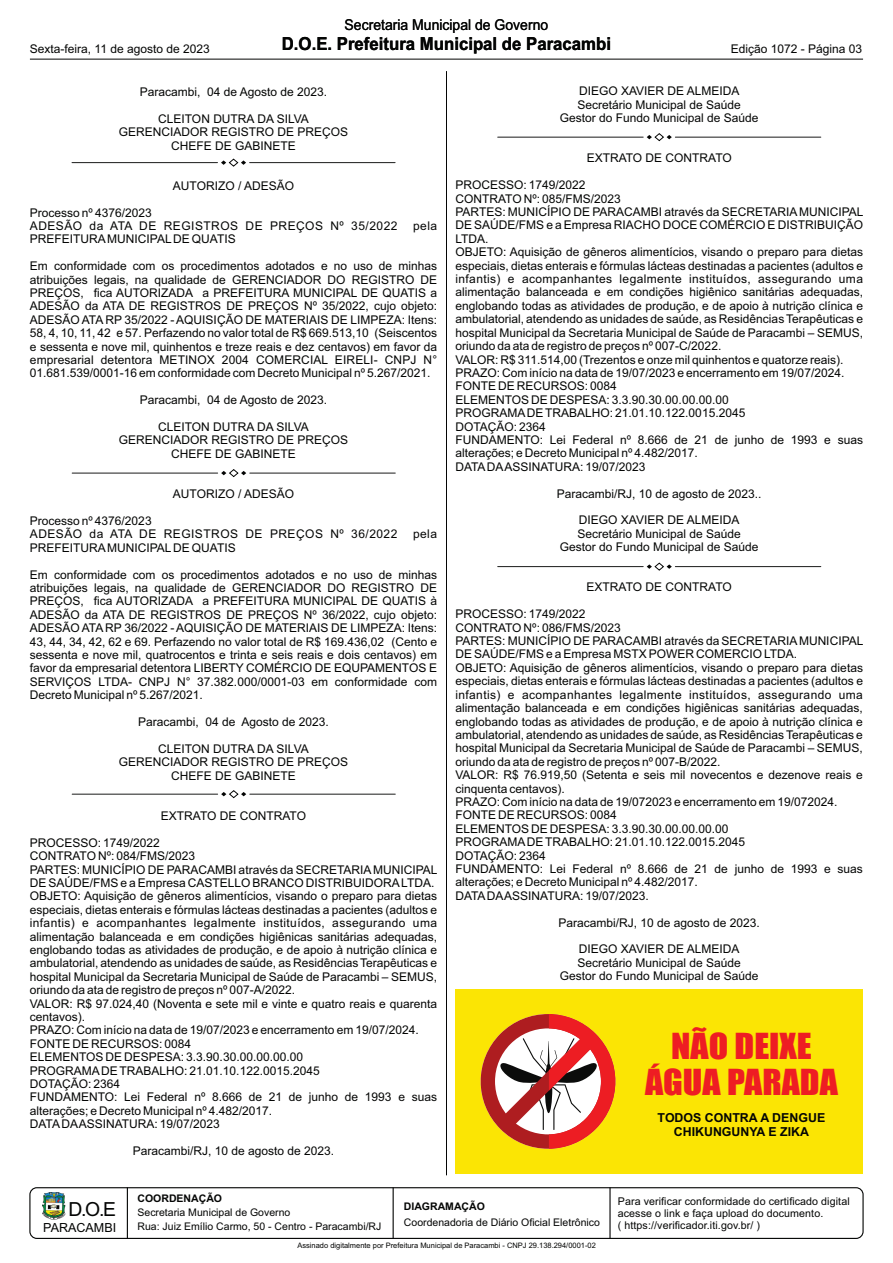
<style>
.page{position:relative;width:893px;height:1263px;background:#fff}
.page>*{position:absolute;margin:0;border:0;box-sizing:border-box;transform-origin:0 0}
.t1{font:33.15px/36px "Impact";color:#ee1d23;text-align:center;scale:1.08 1}
.t2{font:19.35px "Arial";color:#040504}
.t3{font:700 18px "Arial";color:#040504;scale:.93 1}
.t4{font:15px "Arial";color:#040504;scale:.93 1}
.t5{font:12.6px "Arial";color:#040504}
.t6{font:700 12.45px/13.8px "Arial";color:#040504;text-align:center}
.t7{font:12px/13.4px "Arial";color:#040504;text-align:center}
.t8{font:12px/13.4px "Arial";letter-spacing:.04em;color:#040504}
.t9{font:10.65px/11.9px "Arial";letter-spacing:.01em;color:#040504}
.t10{font:10.5px/13.8px "Arial";color:#040504}
.t11{font:700 10.5px "Arial";color:#040504}
.t12{font:7.5px "Arial";color:#040504}
</style>
<div class="page">
<hr style="left:446px;top:71px;width:1px;height:1104px;background:#040504">
<img style="left:42px;top:1192px;width:23px;height:28px">
<div style="left:29px;top:1187px;width:835px;height:52px;border:1px solid #040504;border-radius:7px"></div>
<hr style="left:609px;top:1187px;width:2px;height:52px;background:#040504">
<hr style="left:127px;top:1187px;width:1px;height:52px;background:#040504">
<hr style="left:393px;top:1187px;width:1px;height:52px;background:#040504">
<hr style="left:30px;top:59px;width:833px;height:1px;background:#040504">
<hr style="left:72px;top:473px;width:146px;height:1px;background:#040504">
<hr style="left:250px;top:473px;width:145px;height:1px;background:#040504">
<svg style="left:221px;top:469px;width:25px;height:9px"></svg>
<hr style="left:72px;top:794px;width:146px;height:1px;background:#040504">
<hr style="left:250px;top:794px;width:145px;height:1px;background:#040504">
<svg style="left:221px;top:790px;width:25px;height:9px"></svg>
<hr style="left:498px;top:137px;width:145px;height:1px;background:#040504">
<hr style="left:675px;top:137px;width:146px;height:1px;background:#040504">
<svg style="left:647px;top:133px;width:25px;height:9px"></svg>
<hr style="left:72px;top:162px;width:145px;height:1px;background:#040504">
<hr style="left:250px;top:162px;width:145px;height:1px;background:#040504">
<svg style="left:221px;top:158px;width:25px;height:9px"></svg>
<hr style="left:498px;top:566px;width:145px;height:1px;background:#040504">
<hr style="left:675px;top:566px;width:146px;height:1px;background:#040504">
<svg style="left:647px;top:562px;width:25px;height:9px"></svg>
<div style="left:456px;top:989px;width:407px;height:184px;background:#fbe504"></div>
<svg style="left:480px;top:1014px;width:136px;height:135px"></svg>
<p class="t4" style="left:345px;top:19px;width:220px">Secretaria Municipal de Governo</p>
<p class="t7" style="left:30px;top:44px;width:181px">Sexta-feira, 11 de agosto de 2023</p>
<h3 class="t3" style="left:282px;top:37px;width:355px">D.O.E. Prefeitura Municipal de Paracambi</h3>
<p class="t7" style="left:731px;top:43px;width:133px">Edição 1072 - Página 03</p>
<p class="t7" style="left:140px;top:86px;width:189px">Paracambi, 04 de Agosto de 2023.</p>
<p class="t7" style="left:119px;top:113px;width:231px">CLEITON DUTRA DA SILVA<br>GERENCIADOR REGISTRO DE PREÇOS<br>CHEFE DE GABINETE</p>
<p class="t7" style="left:173px;top:180px;width:123px">AUTORIZO / ADESÃO</p>
<p class="t8" style="left:30px;top:207px;width:369px">Processo nº 4376/2023<br>ADESÃO da ATA DE REGISTROS DE PREÇOS Nº 35/2022</p>
<p class="t7" style="left:413px;top:220px;width:26px">pela</p>
<p class="t7" style="left:30px;top:234px;width:207px">PREFEITURAMUNICIPALDE QUATIS</p>
<p class="t7" style="left:30px;top:260px;width:409px;text-align:justify">Em conformidade com os procedimentos adotados e no uso de minhas atribuições legais, na qualidade de GERENCIADOR DO REGISTRO DE PREÇOS, fica AUTORIZADA a PREFEITURA MUNICIPAL DE QUATIS a ADESÃO da ATA DE REGISTROS DE PREÇOS Nº 35/2022, cujo objeto:<br>ADESÃO ATA RP 35/2022 - AQUISIÇÃO DE MATERIAIS DE LIMPEZA: Itens:<br>58, 4, 10, 11, 42 e 57. Perfazendo no valor total de R$ 669.513,10 (Seiscentos e sessenta e nove mil, quinhentos e treze reais e dez centavos) em favor da empresarial detentora METINOX 2004 COMERCIAL EIRELI- CNPJ N° 01.681.539/0001-16 em conformidade com Decreto Municipal nº 5.267/2021.</p>
<p class="t7" style="left:140px;top:394px;width:189px">Paracambi, 04 de Agosto de 2023.</p>
<p class="t7" style="left:119px;top:421px;width:231px">CLEITON DUTRA DA SILVA<br>GERENCIADOR REGISTRO DE PREÇOS<br>CHEFE DE GABINETE</p>
<p class="t7" style="left:173px;top:488px;width:123px">AUTORIZO / ADESÃO</p>
<p class="t8" style="left:30px;top:515px;width:369px">Processo nº 4376/2023<br>ADESÃO da ATA DE REGISTROS DE PREÇOS Nº 36/2022</p>
<p class="t7" style="left:413px;top:528px;width:26px">pela</p>
<p class="t7" style="left:30px;top:542px;width:207px">PREFEITURAMUNICIPALDE QUATIS</p>
<p class="t7" style="left:30px;top:569px;width:409px;text-align:justify">Em conformidade com os procedimentos adotados e no uso de minhas atribuições legais, na qualidade de GERENCIADOR DO REGISTRO DE PREÇOS, fica AUTORIZADA a PREFEITURA MUNICIPAL DE QUATIS à ADESÃO da ATA DE REGISTROS DE PREÇOS Nº 36/2022, cujo objeto:<br>ADESÃO ATA RP 36/2022 - AQUISIÇÃO DE MATERIAIS DE LIMPEZA: Itens:<br>43, 44, 34, 42, 62 e 69. Perfazendo no valor total de R$ 169.436,02 (Cento e sessenta e nove mil, quatrocentos e trinta e seis reais e dois centavos) em favor da empresarial detentora LIBERTY COMÉRCIO DE EQUPAMENTOS E SERVIÇOS LTDA- CNPJ N° 37.382.000/0001-03 em conformidade com Decreto Municipal nº 5.267/2021.</p>
<p class="t7" style="left:138px;top:716px;width:192px">Paracambi, 04 de Agosto de 2023.</p>
<p class="t7" style="left:119px;top:743px;width:231px">CLEITON DUTRA DA SILVA<br>GERENCIADOR REGISTRO DE PREÇOS<br>CHEFE DE GABINETE</p>
<p class="t7" style="left:161px;top:810px;width:147px">EXTRATO DE CONTRATO</p>
<p class="t7" style="left:30px;top:837px;width:409px;text-align:left">PROCESSO: 1749/2022<br>CONTRATO Nº: 084/FMS/2023<br>PARTES: MUNICÍPIO DE PARACAMBI através da SECRETARIAMUNICIPAL DE SAÚDE/FMS e a Empresa CASTELLO BRANCO DISTRIBUIDORALTDA.<br>OBJETO: Aquisição de gêneros alimentícios, visando o preparo para dietas especiais, dietas enterais e fórmulas lácteas destinadas a pacientes (adultos e infantis) e acompanhantes legalmente instituídos, assegurando uma alimentação balanceada e em condições higiênicas sanitárias adequadas, englobando todas as atividades de produção, e de apoio à nutrição clínica e ambulatorial, atendendo as unidades de saúde, as Residências Terapêuticas e hospital Municipal da Secretaria Municipal de Saúde de Paracambi – SEMUS, oriundo da ata de registro de preços nº 007-A/2022.<br>VALOR: R$ 97.024,40 (Noventa e sete mil e vinte e quatro reais e quarenta centavos).<br>PRAZO: Com início na data de 19/07/2023 e encerramento em 19/07/2024.<br>FONTE DE RECURSOS: 0084<br>ELEMENTOS DE DESPESA: 3.3.90.30.00.00.00.00<br>PROGRAMADE TRABALHO: 21.01.10.122.0015.2045<br>DOTAÇÃO: 2364<br>FUNDAMENTO: Lei Federal nº 8.666 de 21 de junho de 1993 e suas alterações; e Decreto Municipal nº 4.482/2017.<br>DATADAASSINATURA: 19/07/2023</p>
<p class="t7" style="left:133px;top:1145px;width:203px">Paracambi/RJ, 10 de agosto de 2023.</p>
<p class="t7" style="left:560px;top:86px;width:200px">DIEGO XAVIER DE ALMEIDA<br>Secretário Municipal de Saúde<br>Gestor do Fundo Municipal de Saúde</p>
<p class="t7" style="left:587px;top:153px;width:147px">EXTRATO DE CONTRATO</p>
<p class="t7" style="left:455px;top:179px;width:410px;text-align:left">PROCESSO: 1749/2022<br>CONTRATO Nº: 085/FMS/2023<br>PARTES: MUNICÍPIO DE PARACAMBI através da SECRETARIAMUNICIPAL DE SAÚDE/FMS e a Empresa RIACHO DOCE COMÉRCIO E DISTRIBUIÇÃO LTDA.<br>OBJETO: Aquisição de gêneros alimentícios, visando o preparo para dietas especiais, dietas enterais e fórmulas lácteas destinadas a pacientes (adultos e infantis) e acompanhantes legalmente instituídos, assegurando uma alimentação balanceada e em condições higiênico sanitárias adequadas, englobando todas as atividades de produção, e de apoio à nutrição clínica e ambulatorial, atendendo as unidades de saúde, as Residências Terapêuticas e hospital Municipal da Secretaria Municipal de Saúde de Paracambi – SEMUS, oriundo da ata de registro de preços nº 007-C/2022.<br>VALOR: R$ 311.514,00 (Trezentos e onze mil quinhentos e quatorze reais).<br>PRAZO: Com início na data de 19/07/2023 e encerramento em 19/07/2024.<br>FONTE DE RECURSOS: 0084<br>ELEMENTOS DE DESPESA: 3.3.90.30.00.00.00.00<br>PROGRAMADE TRABALHO: 21.01.10.122.0015.2045<br>DOTAÇÃO: 2364<br>FUNDAMENTO: Lei Federal nº 8.666 de 21 de junho de 1993 e suas alterações; e Decreto Municipal nº 4.482/2017.<br>DATADAASSINATURA: 19/07/2023</p>
<p class="t7" style="left:557px;top:488px;width:206px">Paracambi/RJ, 10 de agosto de 2023..</p>
<p class="t7" style="left:560px;top:515px;width:200px">DIEGO XAVIER DE ALMEIDA<br>Secretário Municipal de Saúde<br>Gestor do Fundo Municipal de Saúde</p>
<p class="t7" style="left:587px;top:582px;width:147px">EXTRATO DE CONTRATO</p>
<p class="t7" style="left:455px;top:608px;width:410px;text-align:left">PROCESSO: 1749/2022<br>CONTRATO Nº: 086/FMS/2023<br>PARTES: MUNICÍPIO DE PARACAMBI através da SECRETARIAMUNICIPAL DE SAÚDE/FMS e a Empresa MSTX POWER COMERCIO LTDA.<br>OBJETO: Aquisição de gêneros alimentícios, visando o preparo para dietas especiais, dietas enterais e fórmulas lácteas destinadas a pacientes (adultos e infantis) e acompanhantes legalmente instituídos, assegurando uma alimentação balanceada e em condições higiênicas sanitárias adequadas, englobando todas as atividades de produção, e de apoio à nutrição clínica e ambulatorial, atendendo as unidades de saúde, as Residências Terapêuticas e hospital Municipal da Secretaria Municipal de Saúde de Paracambi – SEMUS, oriundo da ata de registro de preços nº 007-B/2022.<br>VALOR: R$ 76.919,50 (Setenta e seis mil novecentos e dezenove reais e cinquenta centavos).<br>PRAZO: Com início na data de 19/072023 e encerramento em 19/072024.<br>FONTE DE RECURSOS: 0084<br>ELEMENTOS DE DESPESA: 3.3.90.30.00.00.00.00<br>PROGRAMADE TRABALHO: 21.01.10.122.0015.2045<br>DOTAÇÃO: 2364<br>FUNDAMENTO: Lei Federal nº 8.666 de 21 de junho de 1993 e suas alterações; e Decreto Municipal nº 4.482/2017.<br>DATADAASSINATURA: 19/07/2023.</p>
<p class="t7" style="left:558px;top:917px;width:203px">Paracambi/RJ, 10 de agosto de 2023.</p>
<p class="t7" style="left:560px;top:944px;width:200px">DIEGO XAVIER DE ALMEIDA<br>Secretário Municipal de Saúde<br>Gestor do Fundo Municipal de Saúde</p>
<h1 class="t1" style="left:645px;top:1030px;width:180px">NÃO DEIXE<br>ÁGUA PARADA</h1>
<p class="t6" style="left:658px;top:1111px;width:169px">TODOS CONTRA A DENGUE<br>CHIKUNGUNYA E ZIKA</p>
<h2 class="t2" style="left:69px;top:1201px;width:49px">D.O.E</h2>
<p class="t5" style="left:43px;top:1222px;width:74px">PARACAMBI</p>
<p class="t11" style="left:137px;top:1195px;width:86px">COORDENAÇÃO</p>
<p class="t10" style="left:137px;top:1206px;width:245px">Secretaria Municipal de Governo<br>Rua: Juiz Emílio Carmo, 50 - Centro - Paracambi/RJ</p>
<p class="t11" style="left:404px;top:1202px;width:83px">DIAGRAMAÇÃO</p>
<p class="t10" style="left:404px;top:1216px;width:198px">Coordenadoria de Diário Oficial Eletrônico</p>
<p class="t12" style="left:297px;top:1242px;width:300px">Assinado digitalmente por Prefeitura Municipal de Paracambi - CNPJ 29.138.294/0001-02</p>
<p class="t9" style="left:618px;top:1196px;width:233px">Para verificar conformidade do certificado digital acesse o link e faça upload do documento.<br>( https://verificador.iti.gov.br/ )</p>
</div>
